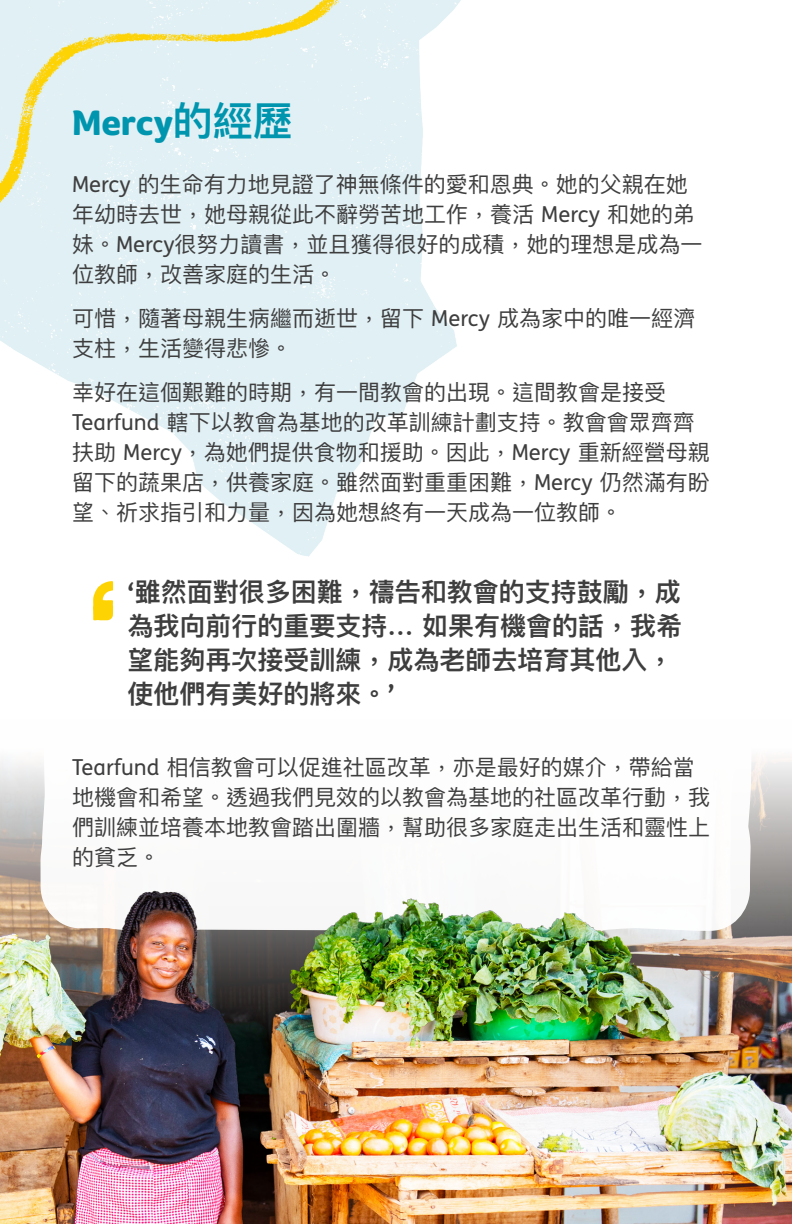
<style>
.page{position:relative;width:792px;height:1224px;background:#fff}
.page>*{position:absolute;margin:0;border:0;box-sizing:border-box;transform-origin:0 0}
.t1{font:34px "Tearfund Sans";color:#0095ae}
.t2{font:600 26px/34px "Ping Fang TC";color:#3e3e3f}
.t3{font:22px/30px "Ping Fang TC";color:#3e3e3f}
.s1{font-family:"Ping Fang TC";font-weight:600;font-size:40px}
.s2{font-family:"FS Me"}
.s3{font-family:"FS Me";font-weight:700}
</style>
<div class="page">
<img style="left:0;top:759px;width:792px;height:465px">
<svg style="left:40px;top:582px;width:712px;height:350px"></svg>
<img style="left:0;top:0;width:461px;height:557px">
<img style="left:0;top:0;width:365px;height:230px">
<svg style="left:93px;top:581px;width:20px;height:39px"></svg>
<p class="t1" style="left:72px;top:91px;width:222px">Mercy<span class="s1">的經歷</span></p>
<p class="t3" style="left:72px;top:168px;width:632px"><span class="s2">Mercy</span> 的生命有力地見證了神無條件的愛和恩典。她的父親在她年幼時去世，她母親從此不辭勞苦地工作，養活 <span class="s2">Mercy</span> 和她的弟妹。<span class="s2">Mercy</span>很努力讀書，並且獲得很好的成積，她的理想是成為一位教師，改善家庭的生活。</p>
<p class="t3" style="left:72px;top:303px;width:625px">可惜，隨著母親生病繼而逝世，留下 <span class="s2">Mercy</span> 成為家中的唯一經濟支柱，生活變得悲慘。</p>
<p class="t3" style="left:72px;top:377px;width:639px">幸好在這個艱難的時期，有一間教會的出現。這間教會是接受<span class="s2">Tearfund</span> 轄下以教會為基地的改革訓練計劃支持。教會會眾齊齊扶助 <span class="s2">Mercy</span>，為她們提供食物和援助。因此，<span class="s2">Mercy</span> 重新經營母親留下的蔬果店，供養家庭。雖然面對重重困難，<span class="s2">Mercy</span> 仍然滿有盼望、祈求指引和力量，因為她想終有一天成為一位教師。</p>
<p class="t2" style="left:128px;top:574px;width:556px"><span class="s3">‘</span>雖然面對很多困難，禱告和教會的支持鼓勵，成為我向前行的重要支持… 如果有機會的話，我希望能夠再次接受訓練，成為老師去培育其他入，使他們有美好的將來。<span class="s3">’</span></p>
<p class="t3" style="left:72px;top:752px;width:639px"><span class="s2">Tearfund</span> 相信教會可以促進社區改革，亦是最好的媒介，帶給當地機會和希望。透過我們見效的以教會為基地的社區改革行動，我們訓練並培養本地教會踏出圍牆，幫助很多家庭走出生活和靈性上的貧乏。</p>
</div>
